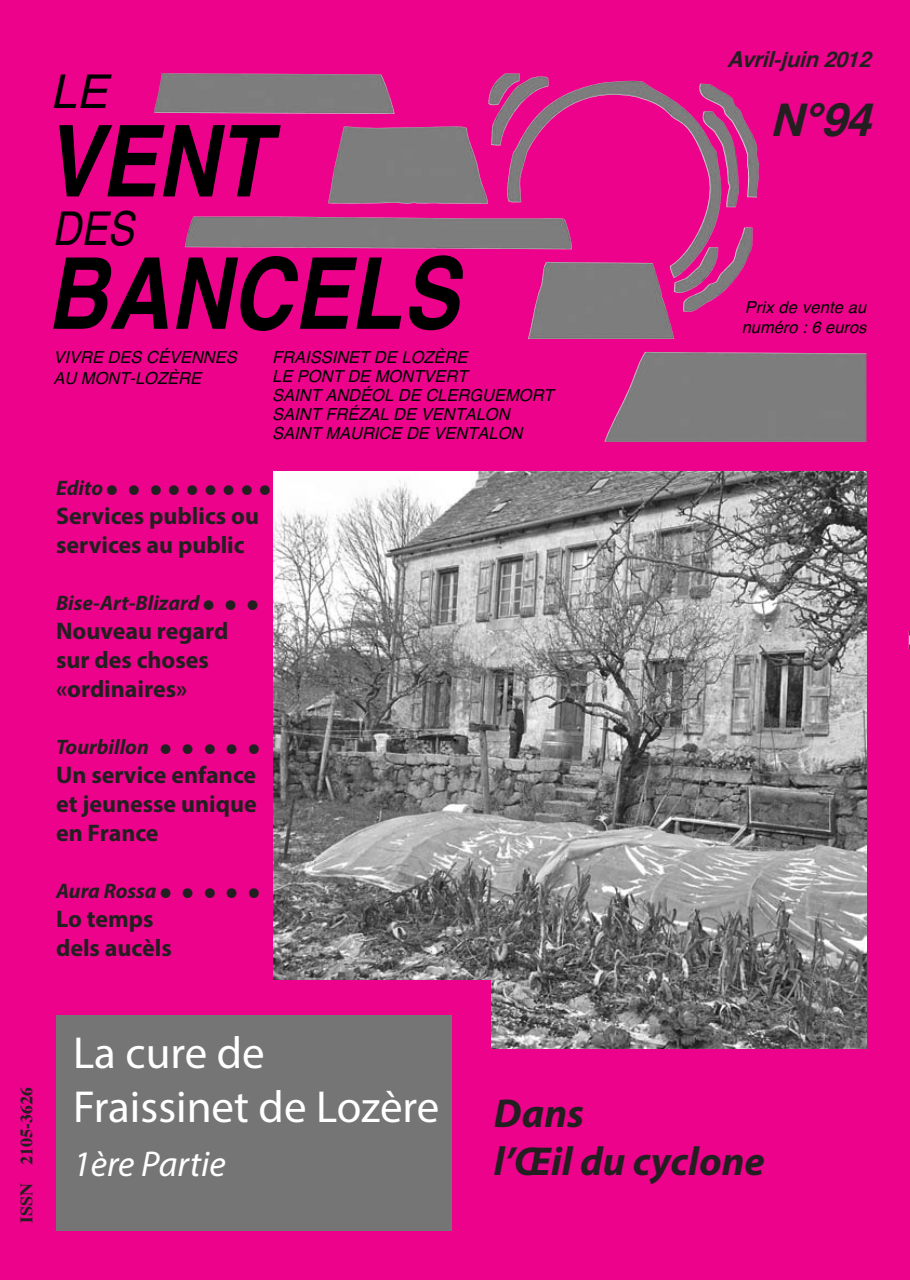
<style>
.page{position:relative;width:910px;height:1280px;background:#ed028c}
.page>*{position:absolute;margin:0;border:0;box-sizing:border-box;transform-origin:0 0}
.t1{font:99px "Helvetica Bold Oblique+T42+BMYQCL";letter-spacing:.01em;color:#000;scale:.85 1}
.t2{font:46.5px "Helvetica Oblique+T42+WVFWAV";color:#000;scale:.85 1}
.t3{font:46.5px "Helvetica Oblique+T42+WVFWAV";color:#000}
.t4{font:45px/54px "Myriad Pro Regular+XJRGNT";color:#fff}
.t5{font:italic 45px "Helvetica Bold+T42+DXNLOR";color:#231f20}
.t6{font:40.5px/48.6px "Myriad Pro Bold It+FOZEPD";color:#231f20}
.t7{font:36px "Myriad Pro It+QHVUOW";color:#fff}
.t8{font:24px/28.8px "Myriad Pro Bold+FEJDZK";color:#231f20}
.t9{font:21px "Myriad Pro Bold It+FOZEPD";color:#231f20}
.t10{font:italic 21px "Helvetica Bold+T42+DXNLOR";color:#231f20}
.t11{font:18px "Times Bold+T42+SCCFYK";color:#231f20}
.t12{font:16.5px/18.9px "Helvetica Oblique+T42+WVFWAV";color:#000}
</style>
<div class="page">
<img style="left:273px;top:471px;width:593px;height:578px">
<img style="left:154px;top:73px;width:712px;height:369px">
<div style="left:56px;top:980px;width:435px;height:258px;background:#ed028c"></div>
<div style="left:56px;top:1015px;width:395px;height:216px;background:#757575"></div>
<svg style="left:909px;top:631px;width:1px;height:18px"></svg>
<svg style="left:273px;top:744px;width:2px;height:11px"></svg>
<svg style="left:273px;top:888px;width:2px;height:11px"></svg>
<h2 class="t3" style="left:50px;top:65px;width:58px">LE</h2>
<h1 class="t1" style="left:44px;top:125px;width:266px">VENT</h1>
<h2 class="t2" style="left:53px;top:202px;width:97px">DES</h2>
<h1 class="t1" style="left:47px;top:257px;width:486px">BANCELS</h1>
<p class="t12" style="left:53px;top:347px;width:185px;line-height:21px">VIVRE DES CÉVENNES<br>AU MONT-LOZÈRE</p>
<p class="t12" style="left:272px;top:348px;width:283px">FRAISSINET DE LOZÈRE<br>LE PONT DE MONTVERT<br>SAINT ANDÉOL DE CLERGUEMORT<br>SAINT FRÉZAL DE VENTALON<br>SAINT MAURICE DE VENTALON</p>
<p class="t9" style="left:56px;top:475px;width:49px">Edito</p>
<h3 class="t8" style="left:56px;top:503px;width:204px">Services publics ou services au public</h3>
<p class="t9" style="left:56px;top:591px;width:145px">Bise-Art-Blizard</p>
<h3 class="t8" style="left:56px;top:618px;width:174px">Nouveau regard sur des choses «ordinaires»</h3>
<p class="t9" style="left:56px;top:735px;width:94px">Tourbillon</p>
<h3 class="t8" style="left:56px;top:762px;width:202px;text-align:justify">Un service enfance et jeunesse unique en France</h3>
<p class="t9" style="left:56px;top:879px;width:102px">Aura Rossa</p>
<h3 class="t8" style="left:56px;top:906px;width:117px">Lo temps dels aucèls</h3>
<p class="t10" style="left:727px;top:51px;width:151px">Avril-juin2012</p>
<h3 class="t5" style="left:770px;top:102px;width:116px">N°94</h3>
<p class="t12" style="left:742px;top:297px;width:126px;line-height:19.8px">Prix de vente au numéro : 6 euros</p>
<p class="t11" style="left:9px;top:1223px;width:138px;rotate:-90deg">ISSN 2105-3626</p>
<h3 class="t4" style="left:73px;top:1025px;width:368px">La cure de<br>Fraissinet de Lozère</h3>
<h3 class="t7" style="left:73px;top:1143px;width:154px">1ère Partie</h3>
<h3 class="t6" style="left:494px;top:1088px;width:272px">Dans<br>l’Œil du cyclone</h3>
</div>
